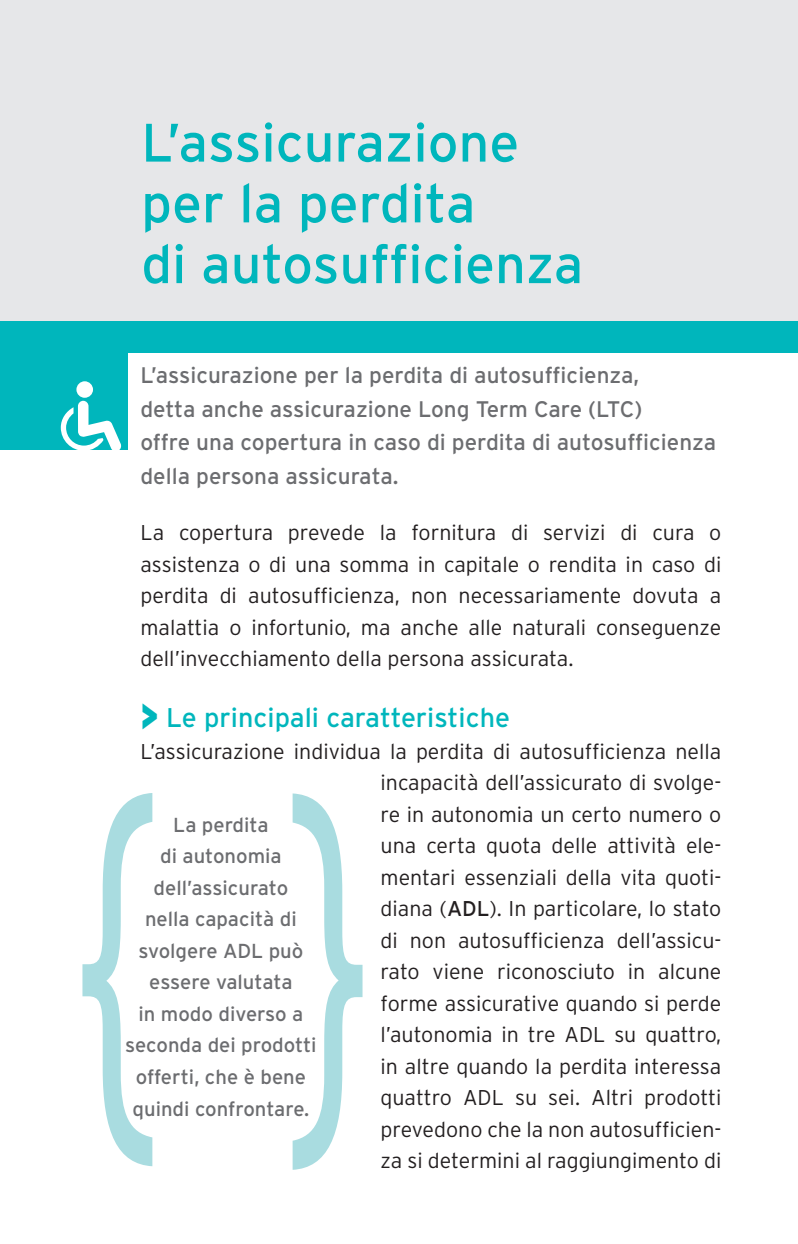
<style>
.page{position:relative;width:798px;height:1244px;background:#fff}
.page>*{position:absolute;margin:0;border:0;box-sizing:border-box;transform-origin:0 0}
.t1{font:300 461.47px "Interstate";color:#a9dce0;scale:.53 1}
.t2{font:300 457.88px "Interstate";color:#a9dce0;scale:.53 1}
.t3{font:54px/60.8px "Interstate";color:#00b6bc}
.t4{font:27px "Interstate";color:#00b6bc}
.t5{font:22.5px/33.8px "Interstate";color:#6c6d70}
.t6{font:300 21.38px/31.5px "Interstate";color:#231f20;text-align:justify}
.t7{font:20.25px/31.5px "Interstate";color:#6c6d70;text-align:center}
.s1{font-weight:900;font-size:36px}
.s2{font-weight:400}
</style>
<div class="page">
<div style="left:0;top:0;width:797px;height:338px;background:#e6e7e9"></div>
<div style="left:0;top:321px;width:797px;height:31px;background:#00b6bc"></div>
<div style="left:0;top:322px;width:128px;height:128px;background:#00b6bc"></div>
<img style="left:797px;top:0;width:1px;height:353px">
<div style="left:76px;top:381px;width:17px;height:17px;background:#fff;border-radius:50%"></div>
<svg style="left:61px;top:401px;width:61px;height:49px"></svg>
<h3 class="t3" style="left:141px;top:112px;width:443px">L’assicurazione per la perdita<br>di autosufficienza</h3>
<p class="t5" style="left:140px;top:358px;width:577px">L’assicurazione per la perdita di autosufficienza,<br>detta anche assicurazione Long Term Care (LTC)<br>offre una copertura in caso di perdita di autosufficienza della persona assicurata.</p>
<p class="t6" style="left:140px;top:517px;width:582px">La copertura prevede la fornitura di servizi di cura o assistenza o di una somma in capitale o rendita in caso di perdita di autosufficienza, non necessariamente dovuta a malattia o infortunio, ma anche alle naturali conseguenze dell’invecchiamento della persona assicurata.</p>
<p class="t4" style="left:140px;top:702px;width:371px"><span class="s1">&gt;</span> Le principali caratteristiche</p>
<p class="t6" style="left:380px;top:735px;width:342px;text-indent:-240px">L’assicurazione individua la perdita di autosufficienza nella incapacità dell’assicurato di svolge&shy;re in autonomia un certo numero o una certa quota delle attività ele&shy;mentari essenziali della vita quoti&shy;diana (<span class="s2">ADL</span>). In particolare, lo stato di non autosufficienza dell’assicu&shy;rato viene riconosciuto in alcune forme assicurative quando si perde l’autonomia in tre ADL su quattro, in altre quando la perdita interessa quattro ADL su sei. Altri prodotti prevedono che la non autosufficien&shy;za si determini al raggiungimento di</p>
<h2 class="t2" style="left:69px;top:697px;width:184px">{</h2>
<h1 class="t1" style="left:376px;top:1266px;width:184px;rotate:-180deg">{</h1>
<p class="t7" style="left:125px;top:809px;width:193px">La perdita<br>di autonomia dell’assicurato<br>nella capacità di svolgere ADL può essere valutata<br>in modo diverso a seconda dei prodotti offerti, che è bene</p>
<p class="t7" style="left:132px;top:1092px;width:178px">quindi confrontare.</p>
</div>
